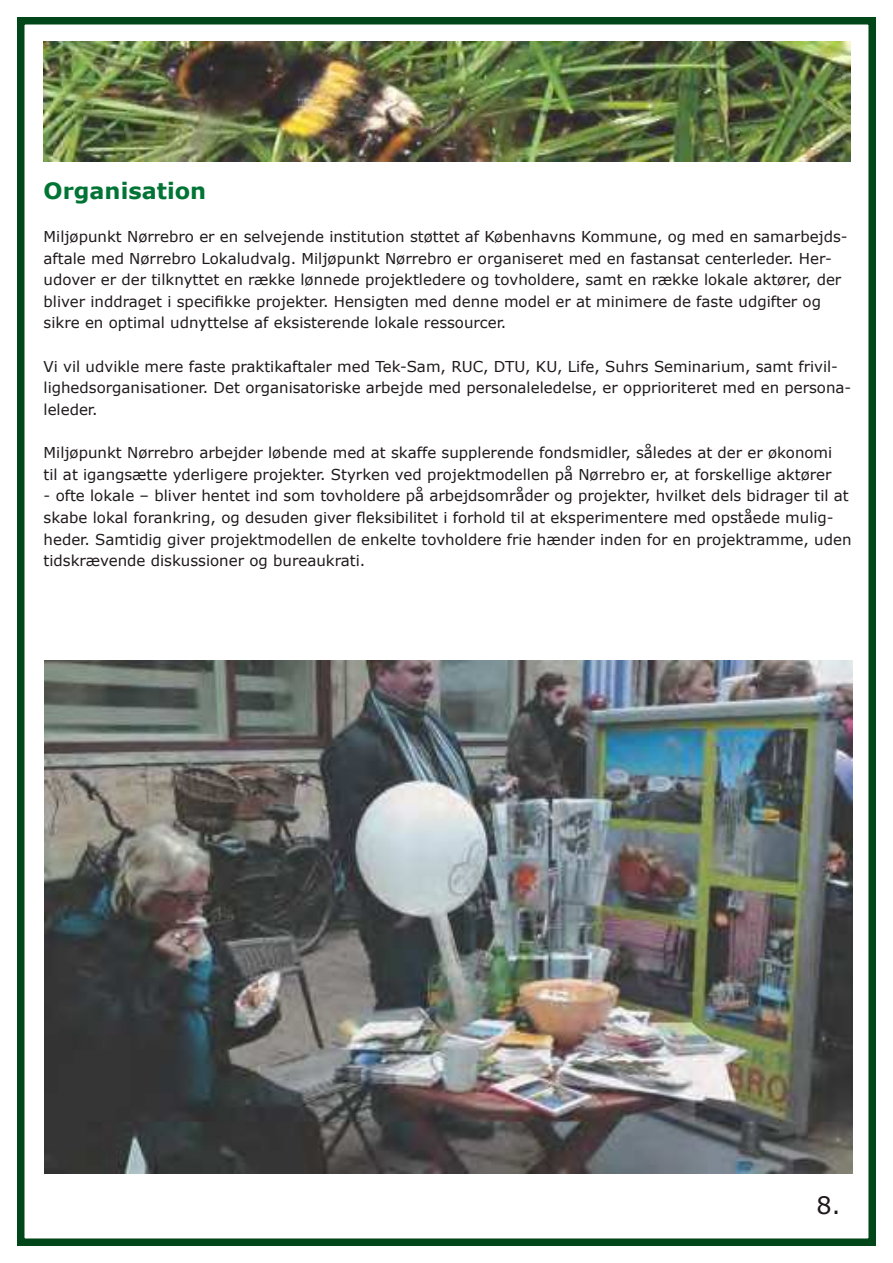
<style>
.page{position:relative;width:893px;height:1263px;background:#fff}
.page>*{position:absolute;margin:0;border:0;box-sizing:border-box;transform-origin:0 0}
.t1{font:24px "Verdana";color:#1f191a}
.t2{font:700 22.5px "Verdana";color:#007435}
.t3{font:15px/21.6px "Verdana";color:#1f191a}
</style>
<div class="page">
<div style="left:17px;top:17px;width:859px;height:1229px;border:8px solid #004619"></div>
<img style="left:44px;top:41px;width:806px;height:121px">
<img style="left:44px;top:661px;width:808px;height:513px">
<h2 class="t2" style="left:44px;top:176px;width:164px">Organisation</h2>
<p class="t3" style="left:44px;top:225px;width:806px">Miljøpunkt Nørrebro er en selvejende institution støttet af Københavns Kommune, og med en samarbejds&shy;aftale med Nørrebro Lokaludvalg. Miljøpunkt Nørrebro er organiseret med en fastansat centerleder. Her&shy;udover er der tilknyttet en række lønnede projektledere og tovholdere, samt en række lokale aktører, der bliver inddraget i specifikke projekter. Hensigten med denne model er at minimere de faste udgifter og sikre en optimal udnyttelse af eksisterende lokale ressourcer.</p>
<p class="t3" style="left:44px;top:355px;width:809px">Vi vil udvikle mere faste praktikaftaler med Tek-Sam, RUC, DTU, KU, Life, Suhrs Seminarium, samt frivil&shy;lighedsorganisationer. Det organisatoriske arbejde med personaleledelse, er opprioriteret med en persona&shy;leleder.</p>
<p class="t3" style="left:44px;top:441px;width:790px">Miljøpunkt Nørrebro arbejder løbende med at skaffe supplerende fondsmidler, således at der er økonomi til at igangsætte yderligere projekter. Styrken ved projektmodellen på Nørrebro er, at forskellige aktører</p>
<p class="t3" style="left:44px;top:484px;width:809px">- ofte lokale – bliver hentet ind som tovholdere på arbejdsområder og projekter, hvilket dels bidrager til at skabe lokal forankring, og desuden giver fleksibilitet i forhold til at eksperimentere med opståede mulig&shy;heder. Samtidig giver projektmodellen de enkelte tovholdere frie hænder inden for en projektramme, uden tidskrævende diskussioner og bureaukrati.</p>
<h1 class="t1" style="left:816px;top:1190px;width:25px">8.</h1>
</div>
